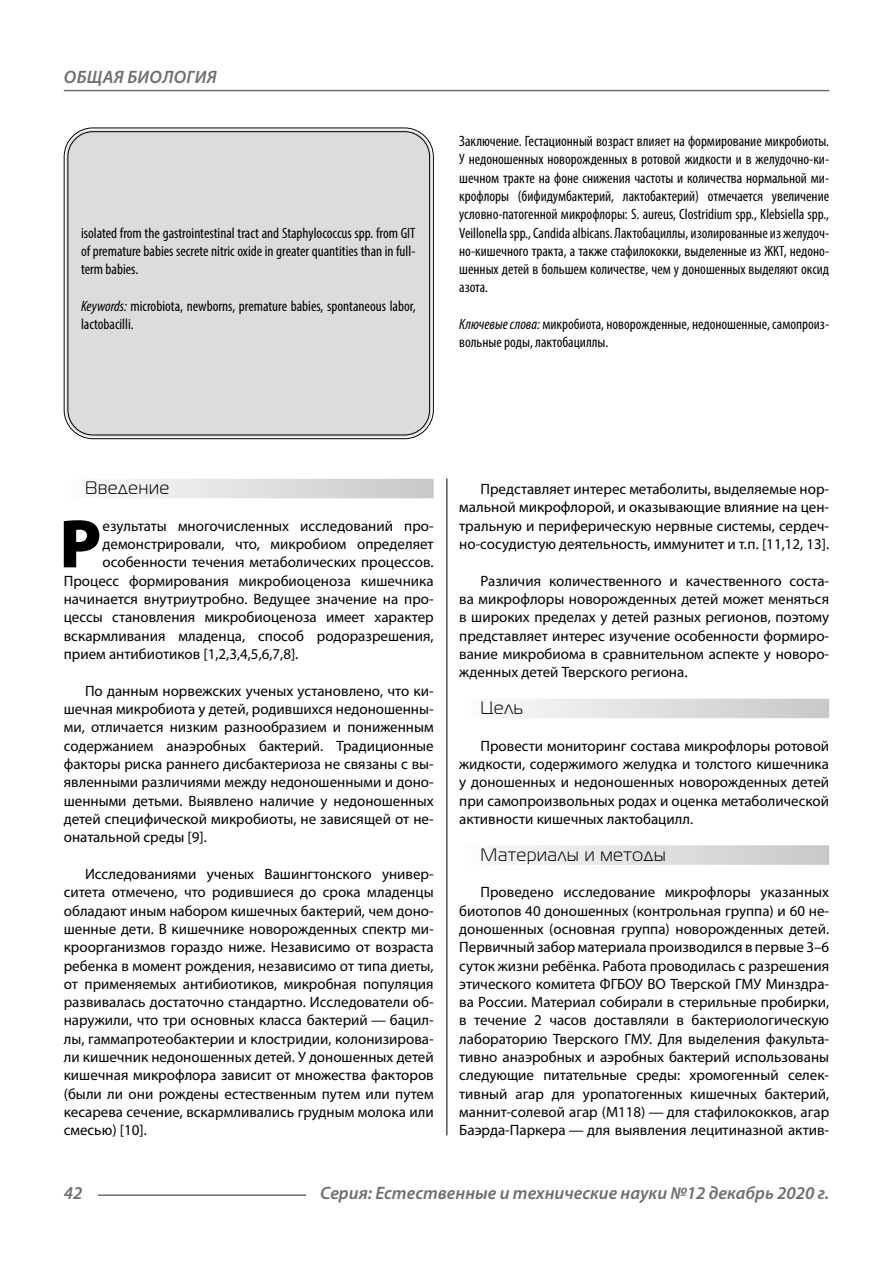
<style>
.page{position:relative;width:893px;height:1263px;background:#fff}
.page>*{position:absolute;margin:0;border:0;box-sizing:border-box;transform-origin:0 0}
.Bukvica{font:900 69.3px "Myriad Pro";color:#000}
.t1{font:italic 600 18px "Myriad Pro";color:#6e6e6e}
.Subheader{font:18px "Magistral C";letter-spacing:.05em;color:#000}
.t2{font:italic 600 18px "Myriad Pro";letter-spacing:.02em;color:#6e6e6e}
.Normal{font:15px/18.3px "Myriad Pro";color:#000;text-align:justify}
.Annotation-rus{font:condensed 15px/18.3px "Myriad Pro";color:#000;text-align:justify}
.Bukvica-2{font:15px "Myriad Pro";color:#000}
.Annotation-eng{font:condensed 15px/18.3px "Myriad Pro";color:#000;text-align:justify}
.s1{font-style:italic}
</style>
<div class="page">
<hr style="left:446px;top:476px;width:1px;height:659px;background:#000">
<div style="left:64px;top:479px;width:370px;height:19px;background:linear-gradient(to right,#fcfcfc,#c8c8c8)"></div>
<div style="left:459px;top:699px;width:370px;height:19px;background:linear-gradient(to right,#fcfcfc,#c8c8c8)"></div>
<div style="left:459px;top:845px;width:370px;height:20px;background:linear-gradient(to right,#fcfcfc,#c8c8c8)"></div>
<div style="left:66px;top:130px;width:365px;height:307px;background:#dcdcdc;border-radius:27px"></div>
<div style="left:64px;top:128px;width:370px;height:311px;border:1px solid #000;border-radius:29px"></div>
<div style="left:68px;top:131px;width:362px;height:304px;border:1px solid #000;border-radius:25px"></div>
<hr style="left:98px;top:1194px;width:208px;height:2px;background:#6e6e6e">
<hr style="left:64px;top:90px;width:765px;height:1px;background:#6e6e6e">
<p class="t2" style="left:64px;top:66px;width:154px">ОБЩАЯ БИОЛОГИЯ</p>
<p class="Annotation-eng" style="left:81px;top:223px;width:336px">isolated from the gastrointestinal tract and Staphylococcus spp. from GIT of premature babies secrete nitric oxide in greater quantities than in full&shy;term babies.</p>
<p class="Annotation-eng" style="left:81px;top:296px;width:336px"><span class="s1">Keywords:</span> microbiota, newborns, premature babies, spontaneous labor, lactobacilli.</p>
<p class="Annotation-rus" style="left:459px;top:132px;width:371px">Заключение. Гестационный возраст влияет на формирование микробиоты.<br>У недоношенных новорожденных в ротовой жидкости и в желудочно-ки&shy;шечном тракте на фоне снижения частоты и количества нормальной ми&shy;крофлоры (бифидумбактерий, лактобактерий) отмечается увеличение условно-патогенной микрофлоры: S. aureus, Clоstridium spp., Klebsiella spp., Veillonella spp., Candida albicans. Лактобациллы, изолированные из желудоч&shy;но-кишечного тракта, а также стафилококки, выделенные из ЖКТ, недоно&shy;шенных детей в большем количестве, чем у доношенных выделяют оксид азота.</p>
<p class="Annotation-rus" style="left:459px;top:315px;width:371px"><span class="s1">Ключевые слова:</span> микрoбиота, нoворожденные, недоношенные, самопроиз&shy;вольные роды, лактобациллы.</p>
<p class="Subheader" style="left:85px;top:478px;width:86px">Введение</p>
<p class="Bukvica" style="left:59px;top:498px;width:43px">Р</p>
<p class="Bukvica-2" style="left:103px;top:516px;width:333px">езультаты многочисленных исследований про-</p>
<p class="Bukvica-2" style="left:103px;top:535px;width:333px">демонстрировали, что, микробиом определяет</p>
<p class="Bukvica-2" style="left:103px;top:553px;width:333px">особенности течения метаболических процессов.</p>
<p class="Bukvica-2" style="left:64px;top:571px;width:371px">Процесс формирования микробиоценоза кишечника</p>
<p class="Bukvica-2" style="left:64px;top:590px;width:371px">начинается внутриутробно. Ведущее значение на про-</p>
<p class="Bukvica-2" style="left:64px;top:608px;width:371px">цессы становления микробиоценоза имеет характер</p>
<p class="Bukvica-2" style="left:64px;top:626px;width:371px">вскармливания младенца, способ родоразрешения,</p>
<p class="Bukvica-2" style="left:64px;top:645px;width:236px">прием антибиотиков [1,2,3,4,5,6,7,8].</p>
<p class="Normal" style="left:64px;top:681px;width:371px;text-indent:21px">По данным норвежских ученых установлено, что ки&shy;шечная микробиота у детей, родившихся недоношенны&shy;ми, отличается низким разнообразием и пониженным содержанием анаэробных бактерий. Традиционные факторы риска раннего дисбактериоза не связаны с вы&shy;явленными различиями между недоношенными и доно&shy;шенными детьми. Выявлено наличие у недоношенных детей специфической микробиоты, не зависящей от не&shy;онатальной среды [9].</p>
<p class="Normal" style="left:64px;top:864px;width:371px;text-indent:21px">Исследованиями ученых Вашингтонского универ&shy;ситета отмечено, что родившиеся до срока младенцы обладают иным набором кишечных бактерий, чем доно&shy;шенные дети. В кишечнике новорожденных спектр ми&shy;кроорганизмов гораздо ниже. Независимо от возраста ребенка в момент рождения, независимо от типа диеты, от применяемых антибиотиков, микробная популяция развивалась достаточно стандартно. Исследователи об&shy;наружили, что три основных класса бактерий — бацил&shy;лы, гаммапротеобактерии и клостридии, колонизирова&shy;ли кишечник недоношенных детей. У доношенных детей кишечная микрофлора зависит от множества факторов (были ли они рождены естественным путем или путем кесарева сечение, вскармливались грудным молока или смесью) [10].</p>
<p class="Normal" style="left:459px;top:480px;width:371px;text-indent:21px">Представляет интерес метаболиты, выделяемые нор&shy;мальной микрофлорой, и оказывающие влияние на цен&shy;тральную и периферическую нервные системы, сердеч&shy;но-сосудистую деятельность, иммунитет и т.п. [11,12, 13].</p>
<p class="Normal" style="left:459px;top:571px;width:371px;text-indent:21px">Различия количественного и качественного соста&shy;ва микрофлоры новорожденных детей может меняться в широких пределах у детей разных регионов, поэтому представляет интерес изучение особенности формиро&shy;вание микробиома в сравнительном аспекте у новоро&shy;жденных детей Тверского региона.</p>
<p class="Subheader" style="left:480px;top:698px;width:44px">Цель</p>
<p class="Normal" style="left:459px;top:736px;width:371px;text-indent:21px">Провести мониторинг состава микрофлоры ротовой жидкости, содержимого желудка и толстого кишечника у доношенных и недоношенных новорожденных детей при самопроизвольных родах и оценка метаболической активности кишечных лактобацилл.</p>
<p class="Subheader" style="left:480px;top:845px;width:187px">Материалы и методы</p>
<p class="Normal" style="left:459px;top:883px;width:371px;text-indent:21px">Проведено исследование микрофлоры указанных биотопов 40 доношенных (контрольная группа) и 60 не&shy;доношенных (основная группа) новорожденных детей.<br>Первичный забор материала производился в первые 3–6 суток жизни ребёнка. Работа проводилась с разрешения этического комитета ФГБОУ ВО Тверской ГМУ Минздра&shy;ва России. Материал собирали в стерильные пробирки, в течение 2 часов доставляли в бактериологическую лабораторию Тверского ГМУ. Для выделения факульта&shy;тивно анаэробных и аэробных бактерий использованы следующие питательные среды: хромогенный селек&shy;тивный агар для урoпатогенных кишечных бактерий, маннит-сoлевой агар (М118) — для стафилoкокков, агар Бaэрда-Пaркера — для выявления лeцитиназной актив-</p>
<p class="t1" style="left:64px;top:1182px;width:20px">42</p>
<p class="t1" style="left:320px;top:1182px;width:510px">Серия: Естественные и технические науки №12 декабрь 2020 г.</p>
</div>
